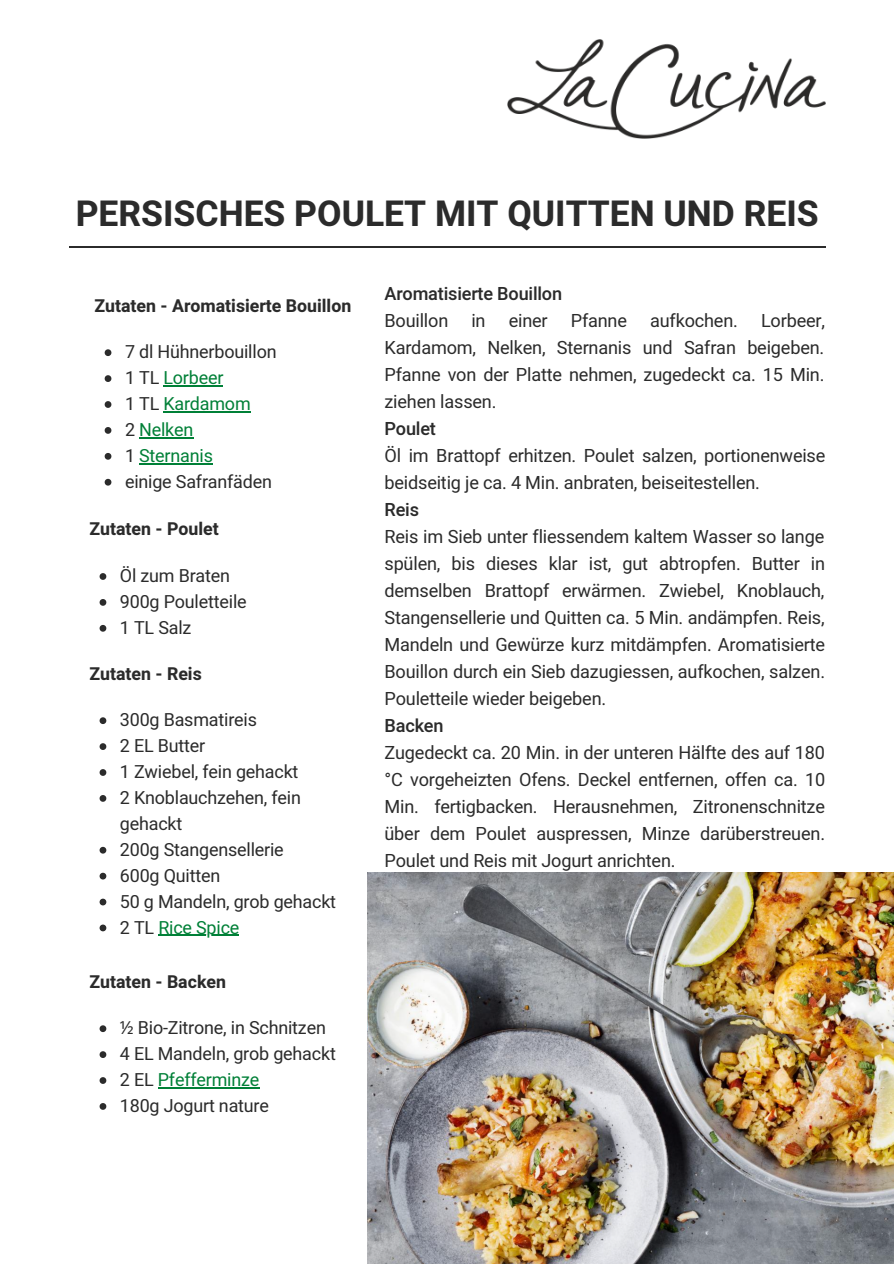
<style>
.page{position:relative;width:894px;height:1264px;background:#fff}
.page>*{position:absolute;margin:0;border:0;box-sizing:border-box;transform-origin:0 0}
.t1{font:700 35.4px "Heebo";color:#2b2b2b}
.t2{font:18.15px/27px "Heebo";letter-spacing:-.01em;color:#2b2b2b;text-align:justify}
.t3{font:500 18.15px "Heebo";letter-spacing:-.01em;color:#2b2b2b}
.t4{font:18px/26px "Heebo";letter-spacing:-.01em;color:#2b2b2b}
.t5{font:18px "Heebo";letter-spacing:-.01em;color:#008037}
.t6{font:700 17.7px "Heebo";color:#2b2b2b}
.s1{color:#2b2b2b}
.s2{font-family:"Noto Sans"}
</style>
<div class="page">
<hr style="left:69px;top:247px;width:756px;height:1px;background:#2b2b2b">
<img style="left:507px;top:40px;width:318px;height:99px">
<img style="left:368px;top:872px;width:525px;height:391px">
<svg style="left:105px;top:349px;width:6px;height:7px"></svg>
<svg style="left:105px;top:375px;width:6px;height:7px"></svg>
<hr style="left:163px;top:385px;width:60px;height:1px;background:#008037">
<svg style="left:105px;top:401px;width:6px;height:7px"></svg>
<hr style="left:163px;top:411px;width:87px;height:1px;background:#008037">
<svg style="left:105px;top:427px;width:6px;height:7px"></svg>
<hr style="left:139px;top:437px;width:54px;height:1px;background:#008037">
<svg style="left:105px;top:453px;width:6px;height:6px"></svg>
<hr style="left:139px;top:463px;width:74px;height:1px;background:#008037">
<svg style="left:105px;top:479px;width:6px;height:6px"></svg>
<svg style="left:99px;top:573px;width:7px;height:7px"></svg>
<svg style="left:99px;top:599px;width:7px;height:6px"></svg>
<svg style="left:99px;top:625px;width:7px;height:6px"></svg>
<svg style="left:99px;top:717px;width:7px;height:7px"></svg>
<svg style="left:99px;top:743px;width:7px;height:7px"></svg>
<svg style="left:99px;top:769px;width:7px;height:6px"></svg>
<svg style="left:99px;top:795px;width:7px;height:6px"></svg>
<svg style="left:99px;top:846px;width:7px;height:7px"></svg>
<svg style="left:99px;top:872px;width:7px;height:7px"></svg>
<svg style="left:99px;top:898px;width:7px;height:7px"></svg>
<svg style="left:99px;top:924px;width:7px;height:7px"></svg>
<hr style="left:158px;top:934px;width:81px;height:1px;background:#008037">
<svg style="left:99px;top:1025px;width:7px;height:7px"></svg>
<svg style="left:99px;top:1051px;width:7px;height:6px"></svg>
<svg style="left:99px;top:1077px;width:7px;height:6px"></svg>
<hr style="left:158px;top:1087px;width:101px;height:1px;background:#008037">
<svg style="left:99px;top:1103px;width:7px;height:6px"></svg>
<p class="t1" style="left:76px;top:188px;width:744px">PERSISCHES POULET MIT QUITTEN UND REIS</p>
<p class="t6" style="left:94px;top:293px;width:258px">Zutaten - Aromatisierte Bouillon</p>
<p class="t4" style="left:125px;top:340px;width:153px">7 dl Hühnerbouillon</p>
<p class="t5" style="left:125px;top:365px;width:100px"><span class="s1">1 TL</span> Lorbeer</p>
<p class="t5" style="left:125px;top:391px;width:127px"><span class="s1">1 TL</span> Kardamom</p>
<p class="t5" style="left:125px;top:417px;width:70px"><span class="s1">2</span> Nelken</p>
<p class="t5" style="left:125px;top:443px;width:89px"><span class="s1">1</span> Sternanis</p>
<p class="t4" style="left:125px;top:469px;width:148px">einige Safranfäden</p>
<p class="t6" style="left:89px;top:517px;width:131px">Zutaten - Poulet</p>
<p class="t4" style="left:120px;top:563px;width:112px">Öl zum Braten</p>
<p class="t4" style="left:120px;top:589px;width:128px">900g Pouletteile</p>
<p class="t4" style="left:120px;top:615px;width:73px">1 TL Salz</p>
<p class="t6" style="left:89px;top:661px;width:114px">Zutaten - Reis</p>
<p class="t4" style="left:120px;top:707px;width:138px">300g Basmatireis</p>
<p class="t4" style="left:120px;top:733px;width:87px">2 EL Butter</p>
<p class="t4" style="left:120px;top:759px;width:180px">1 Zwiebel, fein gehackt</p>
<p class="t4" style="left:120px;top:785px;width:182px">2 Knoblauchzehen, fein gehackt</p>
<p class="t4" style="left:120px;top:837px;width:165px">200g Stangensellerie</p>
<p class="t4" style="left:120px;top:863px;width:102px">600g Quitten</p>
<p class="t4" style="left:120px;top:889px;width:218px">50 g Mandeln, grob gehackt</p>
<p class="t5" style="left:120px;top:914px;width:121px"><span class="s1">2 TL</span> Rice Spice</p>
<p class="t6" style="left:89px;top:969px;width:138px">Zutaten - Backen</p>
<p class="t4" style="left:120px;top:1015px;width:207px"><span class="s2">½</span> Bio-Zitrone, in Schnitzen</p>
<p class="t4" style="left:120px;top:1041px;width:217px">4 EL Mandeln, grob gehackt</p>
<p class="t5" style="left:120px;top:1067px;width:141px"><span class="s1">2 EL</span> Pfefferminze</p>
<p class="t4" style="left:120px;top:1093px;width:150px">180g Jogurt nature</p>
<p class="t3" style="left:384px;top:281px;width:179px">Aromatisierte Bouillon</p>
<p class="t2" style="left:384px;top:307px;width:65px">Bouillon</p>
<p class="t2" style="left:471px;top:307px;width:16px">in</p>
<p class="t2" style="left:508px;top:307px;width:40px">einer</p>
<p class="t2" style="left:570px;top:307px;width:58px">Pfanne</p>
<p class="t2" style="left:650px;top:307px;width:89px">aufkochen.</p>
<p class="t2" style="left:384px;top:307px;width:442px;text-indent:376px">Lorbeer, Kardamom, Nelken, Sternanis und Safran beigeben.<br>Pfanne von der Platte nehmen, zugedeckt ca. 15 Min. ziehen lassen.</p>
<p class="t3" style="left:384px;top:416px;width:53px">Poulet</p>
<p class="t2" style="left:384px;top:442px;width:442px">Öl im Brattopf erhitzen. Poulet salzen, portionenweise beidseitig je ca. 4 Min. anbraten, beiseitestellen.</p>
<p class="t3" style="left:384px;top:497px;width:36px">Reis</p>
<p class="t2" style="left:384px;top:524px;width:442px">Reis im Sieb unter fliessendem kaltem Wasser so lange spülen, bis dieses klar ist, gut abtropfen. Butter in demselben Brattopf erwärmen. Zwiebel, Knoblauch, Stangensellerie und Quitten ca. 5 Min. andämpfen. Reis, Mandeln und Gewürze kurz mitdämpfen. Aromatisierte Bouillon durch ein Sieb dazugiessen, aufkochen, salzen.<br>Pouletteile wieder beigeben.</p>
<p class="t3" style="left:384px;top:713px;width:61px">Backen</p>
<p class="t2" style="left:384px;top:740px;width:442px">Zugedeckt ca. 20 Min. in der unteren Hälfte des auf 180 °C vorgeheizten Ofens. Deckel entfernen, offen ca. 10<br>Min. fertigbacken. Herausnehmen, Zitronenschnitze über dem Poulet auspressen, Minze darüberstreuen.<br>Poulet und Reis mit Jogurt anrichten.</p>
</div>
